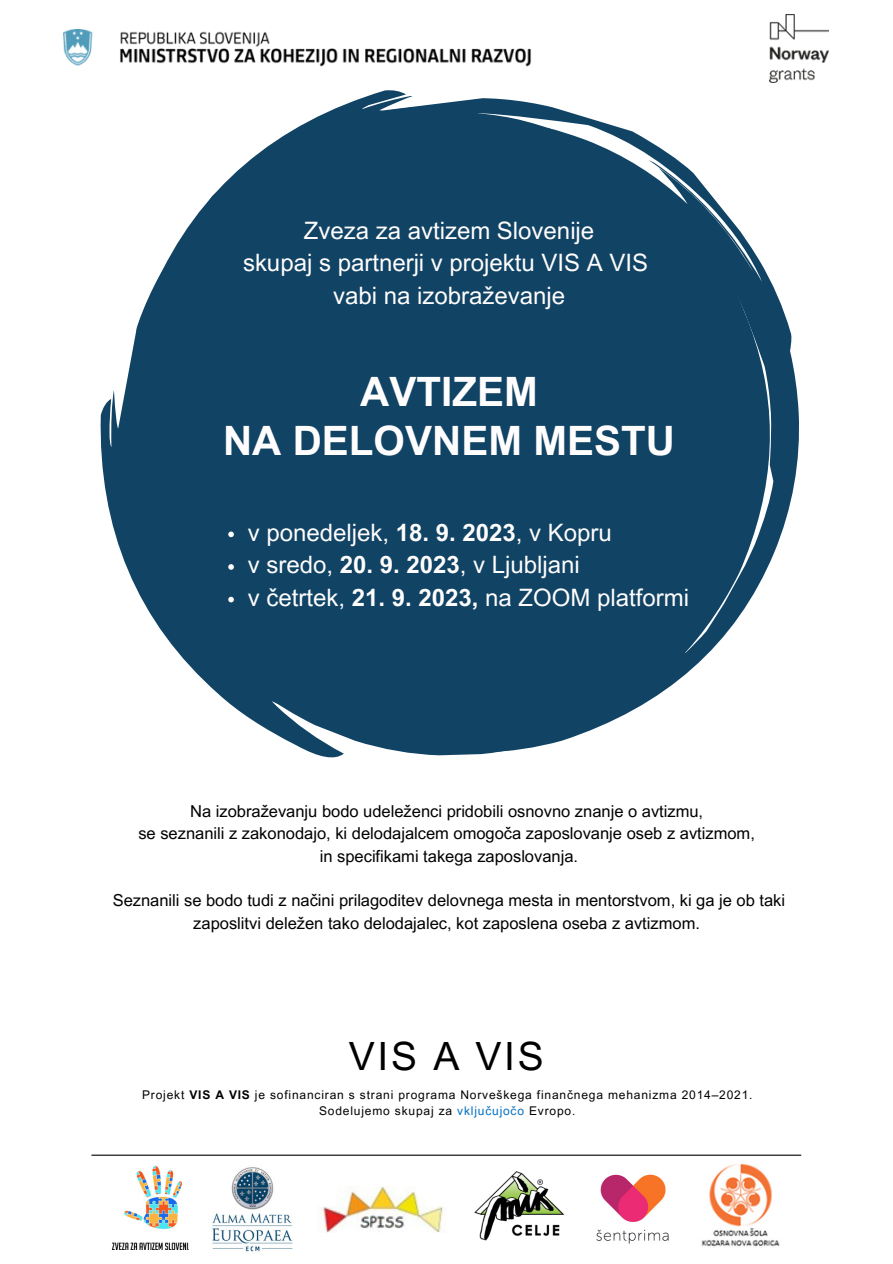
<style>
.page{position:relative;width:893px;height:1264px;background:#fff}
.page>*{position:absolute;margin:0;border:0;box-sizing:border-box;transform-origin:0 0}
.t1{font:700 40.5px "Arial MT Pro";color:#fffdfd}
.t2{font:39px "Arial MT Pro";letter-spacing:.07em;color:#000}
.t3{font:24px "Arial MT Pro";color:#fffdfd}
.t4{font:16.5px/22.5px "Arial MT Pro";color:#000;text-align:center}
.t5{font:12px "Arial MT Pro";letter-spacing:.07em;color:#000}
.s1{font-weight:700}
.s2{color:#0070c0}
</style>
<div class="page">
<img style="left:64px;top:30px;width:467px;height:37px">
<img style="left:769px;top:15px;width:59px;height:67px">
<hr style="left:91px;top:1154px;width:710px;height:1px;background:#000">
<img style="left:596px;top:1174px;width:73px;height:70px">
<img style="left:112px;top:1165px;width:76px;height:84px">
<img style="left:212px;top:1167px;width:81px;height:85px">
<img style="left:318px;top:1186px;width:125px;height:46px">
<img style="left:474px;top:1171px;width:91px;height:70px">
<img style="left:701px;top:1163px;width:79px;height:84px">
<svg style="left:100px;top:390px;width:240px;height:368px"></svg>
<svg style="left:123px;top:90px;width:676px;height:666px;fill:#104364"></svg>
<svg style="left:228px;top:531px;width:6px;height:6px"></svg>
<svg style="left:228px;top:564px;width:6px;height:6px"></svg>
<svg style="left:228px;top:596px;width:6px;height:6px"></svg>
<p class="t3" style="left:304px;top:221px;width:292px">Zveza za avtizem Slovenije</p>
<p class="t3" style="left:243px;top:254px;width:407px">skupaj s partnerji v projektu VIS A VIS</p>
<p class="t3" style="left:333px;top:286px;width:233px">vabi na izobraževanje</p>
<p class="t1" style="left:360px;top:377px;width:179px">AVTIZEM</p>
<p class="t1" style="left:223px;top:425px;width:453px">NA DELOVNEM MESTU</p>
<p class="t3" style="left:248px;top:523px;width:365px">v ponedeljek, <span class="s1">18. 9. 2023</span>, v Kopru</p>
<p class="t3" style="left:248px;top:555px;width:333px">v sredo, <span class="s1">20. 9. 2023</span>, v Ljubljani</p>
<p class="t3" style="left:248px;top:588px;width:443px">v četrtek, <span class="s1">21. 9. 2023,</span> na ZOOM platformi</p>
<p class="t4" style="left:190px;top:801px;width:514px">Na izobraževanju bodo udeleženci pridobili osnovno znanje o avtizmu,</p>
<p class="t4" style="left:138px;top:824px;width:618px">se seznanili z zakonodajo, ki delodajalcem omogoča zaposlovanje oseb z avtizmom,</p>
<p class="t4" style="left:320px;top:846px;width:260px">in specifikami takega zaposlovanja.</p>
<p class="t4" style="left:113px;top:891px;width:674px">Seznanili se bodo tudi z načini prilagoditev delovnega mesta in mentorstvom, ki ga je ob taki zaposlitvi deležen tako delodajalec, kot zaposlena oseba z avtizmom.</p>
<p class="t2" style="left:349px;top:1041px;width:196px">VIS A VIS</p>
<p class="t5" style="left:142px;top:1090px;width:612px">Projekt <span class="s1">VIS A VIS</span> je sofinanciran s strani programa Norveškega finančnega mehanizma 2014–2021.</p>
<p class="t5" style="left:319px;top:1106px;width:258px">Sodelujemo skupaj za <span class="s2">vključujočo</span> Evropo.</p>
</div>
